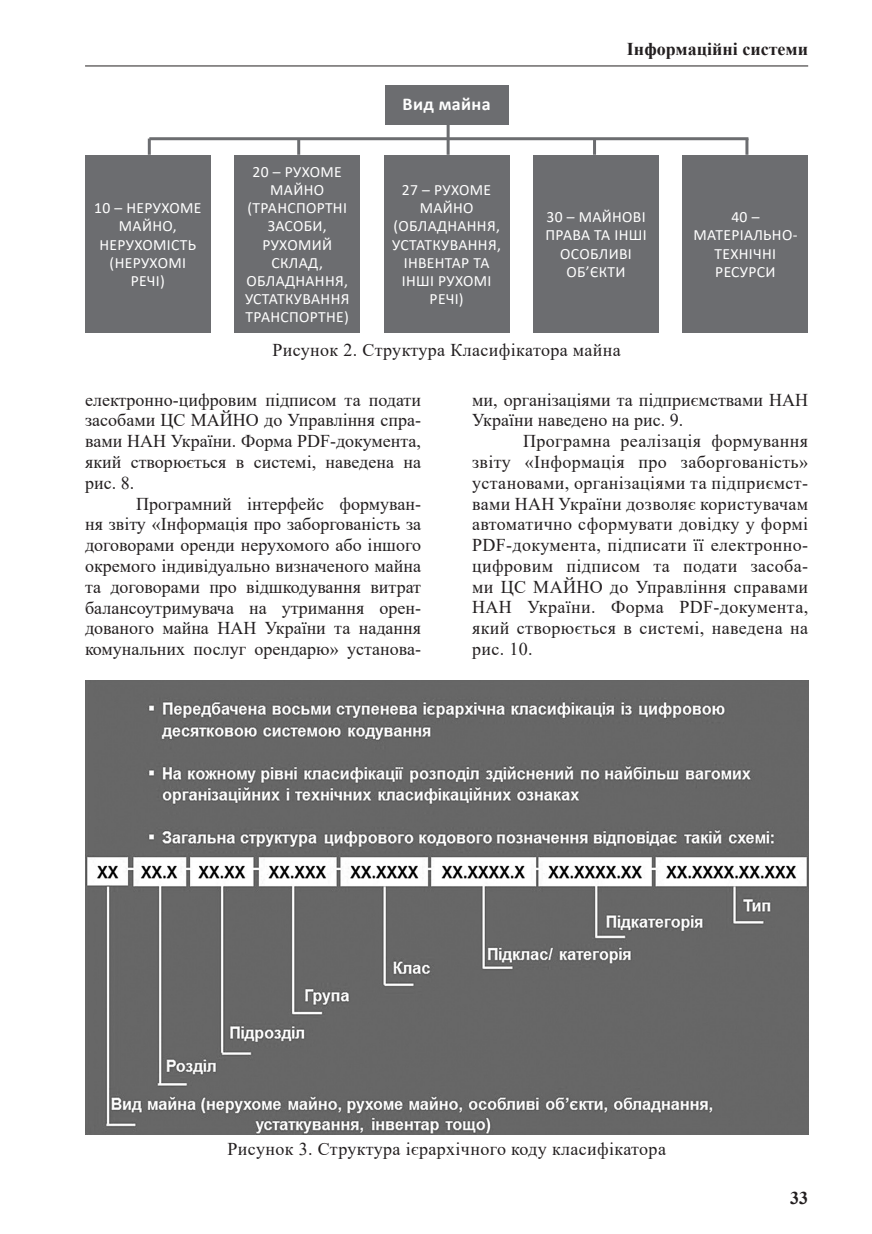
<style>
.page{position:relative;width:872px;height:1234px;background:#fff}
.page>*{position:absolute;margin:0;border:0;box-sizing:border-box;transform-origin:0 0}
.t1{font:18px/20.7px "Times New Roman";color:#231f20;text-align:justify}
.t2{font:18px "Times New Roman";letter-spacing:.02em;color:#231f20}
.t3{font:700 18px "Times New Roman";color:#231f20}
.t4{font:700 18px "Calibri";letter-spacing:.02em;color:#fff}
.t5{font:15.6px/18px "Calibri";letter-spacing:.02em;color:#fff;text-align:center}
</style>
<div class="page">
<hr style="left:85px;top:66px;width:723px;height:1px;background:#231f20">
<div style="left:385px;top:85px;width:123px;height:40px;background:#6c6d70"></div>
<div style="left:85px;top:155px;width:125px;height:177px;background:#6c6d70"></div>
<div style="left:234px;top:155px;width:126px;height:177px;background:#6c6d70"></div>
<div style="left:384px;top:155px;width:125px;height:177px;background:#6c6d70"></div>
<div style="left:533px;top:155px;width:126px;height:177px;background:#6c6d70"></div>
<div style="left:682px;top:155px;width:126px;height:177px;background:#6c6d70"></div>
<hr style="left:297px;top:138px;width:3px;height:17px;background:#6c6d70">
<hr style="left:446px;top:125px;width:3px;height:30px;background:#6c6d70">
<hr style="left:593px;top:138px;width:3px;height:17px;background:#6c6d70">
<hr style="left:745px;top:138px;width:3px;height:17px;background:#6c6d70">
<hr style="left:148px;top:138px;width:3px;height:17px;background:#6c6d70">
<hr style="left:149px;top:137px;width:599px;height:3px;background:#6c6d70">
<img style="left:85px;top:680px;width:723px;height:453px">
<p class="t5" style="left:94px;top:199px;width:109px">10 – НЕРУХОМЕ<br>МАЙНО,<br>НЕРУХОМІСТЬ (НЕРУХОМІ<br>РЕЧІ)</p>
<p class="t5" style="left:245px;top:163px;width:106px">20 – РУХОМЕ<br>МАЙНО (ТРАНСПОРТНІ<br>ЗАСОБИ,<br>РУХОМИЙ<br>СКЛАД,<br>ОБЛАДНАННЯ,<br>УСТАТКУВАННЯ<br>ТРАНСПОРТНЕ)</p>
<p class="t4" style="left:402px;top:92px;width:90px">Вид майна</p>
<p class="t5" style="left:392px;top:181px;width:110px">27 – РУХОМЕ<br>МАЙНО (ОБЛАДНАННЯ,<br>УСТАТКУВАННЯ,<br>ІНВЕНТАР ТА<br>ІНШІ РУХОМІ<br>РЕЧІ)</p>
<p class="t3" style="left:627px;top:36px;width:183px">Інформаційні системи</p>
<p class="t5" style="left:545px;top:208px;width:103px">30 – МАЙНОВІ<br>ПРАВА ТА ІНШІ<br>ОСОБЛИВІ<br>ОБ’ЄКТИ</p>
<p class="t5" style="left:693px;top:208px;width:105px">40 –<br>МАТЕРІАЛЬНО-<br>ТЕХНІЧНІ<br>РЕСУРСИ</p>
<p class="t2" style="left:272px;top:337px;width:350px">Рисунок 2. Структура Класифікатора майна</p>
<p class="t1" style="left:85px;top:388px;width:337px">електронно-цифровим підписом та подати засобами ЦС МАЙНО до Управління спра&shy;вами НАН України. Форма PDF-документа, який створюється в системі, наведена на рис. 8.</p>
<p class="t1" style="left:85px;top:492px;width:337px;text-indent:51px">Програмний інтерфейс формуван&shy;ня звіту «Інформація про заборгованість за договорами оренди нерухомого або іншого окремого індивідуально визначеного майна та договорами про відшкодування витрат балансоутримувача на утримання орен&shy;дованого майна НАН України та надання комунальних послуг орендарю» установа-</p>
<p class="t1" style="left:472px;top:388px;width:337px">ми, організаціями та підприємствами НАН<br>України наведено на рис. 9.</p>
<p class="t1" style="left:472px;top:430px;width:337px;text-indent:51px">Програмна реалізація формування звіту «Інформація про заборгованість» установами, організаціями та підприємст&shy;вами НАН України дозволяє користувачам автоматично сформувати довідку у формі PDF-документа, підписати її електронно&shy;цифровим підписом та подати засоба&shy;ми ЦС МАЙНО до Управління справами НАН України. Форма PDF-документа, який створюється в системі, наведена на рис. 10.</p>
<p class="t2" style="left:227px;top:1135px;width:440px">Рисунок 3. Структура ієрархічного коду класифікатора</p>
<p class="t3" style="left:790px;top:1184px;width:19px">33</p>
</div>
